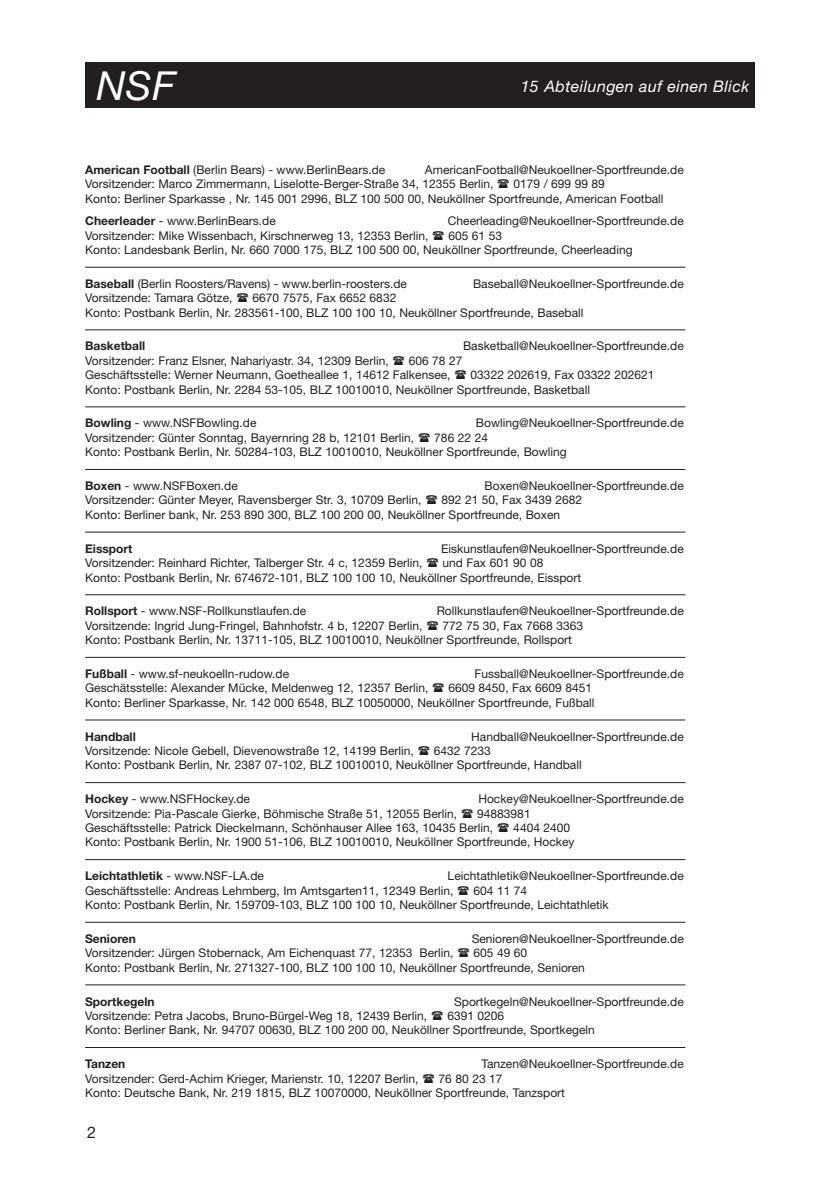
<style>
.page{position:relative;width:840px;height:1191px;background:#fff}
.page>*{position:absolute;margin:0;border:0;box-sizing:border-box;transform-origin:0 0}
.t1{font:italic 40px "Helvetica Neue";color:#fff}
.t2{font:italic 16px "Helvetica Neue";letter-spacing:.025em;color:#fff}
.t3{font:16px "Helvetica Neue";color:#231f20}
.t4{font:12px/14.4px "Helvetica Neue";color:#231f20}
.t5{font:700 12px "Helvetica Neue";color:#231f20}
.s1{font-weight:700}
.s2{font-weight:400}
</style>
<div class="page">
<div style="left:85px;top:62px;width:669px;height:46px;background:#231f20"></div>
<hr style="left:85px;top:267px;width:600px;height:1px;background:#231f20">
<hr style="left:85px;top:329px;width:600px;height:1px;background:#231f20">
<hr style="left:85px;top:406px;width:600px;height:1px;background:#231f20">
<hr style="left:85px;top:469px;width:600px;height:1px;background:#231f20">
<hr style="left:85px;top:531px;width:600px;height:1px;background:#231f20">
<hr style="left:85px;top:594px;width:600px;height:1px;background:#231f20">
<hr style="left:85px;top:657px;width:600px;height:1px;background:#231f20">
<hr style="left:85px;top:719px;width:600px;height:1px;background:#231f20">
<hr style="left:85px;top:782px;width:600px;height:1px;background:#231f20">
<hr style="left:85px;top:859px;width:600px;height:1px;background:#231f20">
<hr style="left:85px;top:921px;width:600px;height:1px;background:#231f20">
<hr style="left:85px;top:984px;width:600px;height:1px;background:#231f20">
<hr style="left:85px;top:1047px;width:600px;height:1px;background:#231f20">
<h1 class="t1" style="left:96px;top:62px;width:80px">NSF</h1>
<h2 class="t2" style="left:520px;top:77px;width:230px">15 Abteilungen auf einen Blick</h2>
<p class="t4" style="left:85px;top:162px;width:301px"><span class="s1">American Football</span> (Berlin Bears) - www.BerlinBears.de</p>
<p class="t4" style="left:85px;top:162px;width:600px;text-indent:339px">AmericanFootball@Neukoellner-Sportfreunde.de<br>Vorsitzender: Marco Zimmermann, Liselotte-Berger-Straße 34, 12355 Berlin,</p>
<p class="t4" style="left:85px;top:177px;width:579px;text-indent:428px">0179 / 699 99 89<br>Konto: Berliner Sparkasse , Nr. 145 001 2996, BLZ 100 500 00, Neuköllner Sportfreunde, American Football</p>
<p class="t4" style="left:85px;top:213px;width:192px"><span class="s1">Cheerleader</span> - www.BerlinBears.de</p>
<p class="t4" style="left:447px;top:213px;width:237px">Cheerleading@Neukoellner-Sportfreunde.de</p>
<p class="t4" style="left:85px;top:228px;width:344px">Vorsitzender: Mike Wissenbach, Kirschnerweg 13, 12353 Berlin,</p>
<p class="t4" style="left:85px;top:228px;width:548px;text-indent:363px">605 61 53<br>Konto: Landesbank Berlin, Nr. 660 7000 175, BLZ 100 500 00, Neuköllner Sportfreunde, Cheerleading</p>
<p class="t4" style="left:85px;top:276px;width:323px"><span class="s1">Baseball</span> (Berlin Roosters/Ravens) - www.berlin-roosters.de</p>
<p class="t4" style="left:473px;top:276px;width:212px">Baseball@Neukoellner-Sportfreunde.de</p>
<p class="t4" style="left:85px;top:290px;width:149px">Vorsitzende: Tamara Götze,</p>
<p class="t4" style="left:85px;top:290px;width:499px;text-indent:167px">6670 7575, Fax 6652 6832<br>Konto: Postbank Berlin, Nr. 283561-100, BLZ 100 100 10, Neuköllner Sportfreunde, Baseball</p>
<p class="t5" style="left:85px;top:339px;width:62px">Basketball</p>
<p class="t4" style="left:463px;top:339px;width:222px">Basketball@Neukoellner-Sportfreunde.de</p>
<p class="t4" style="left:85px;top:353px;width:305px">Vorsitzender: Franz Elsner, Nahariyastr. 34, 12309 Berlin,</p>
<p class="t4" style="left:85px;top:353px;width:378px;text-indent:323px">606 78 27<br>Geschäftsstelle: Werner Neumann, Goetheallee 1, 14612 Falkensee,</p>
<p class="t4" style="left:85px;top:367px;width:570px;text-indent:385px">03322 202619, Fax 03322 202621<br>Konto: Postbank Berlin, Nr. 2284 53-105, BLZ 10010010, Neuköllner Sportfreunde, Basketball</p>
<p class="t4" style="left:85px;top:416px;width:173px"><span class="s1">Bowling</span> - www.NSFBowling.de</p>
<p class="t4" style="left:475px;top:416px;width:209px">Bowling@Neukoellner-Sportfreunde.de</p>
<p class="t4" style="left:85px;top:430px;width:330px">Vorsitzender: Günter Sonntag, Bayernring 28 b, 12101 Berlin,</p>
<p class="t4" style="left:85px;top:430px;width:483px;text-indent:349px">786 22 24<br>Konto: Postbank Berlin, Nr. 50284-103, BLZ 10010010, Neuköllner Sportfreunde, Bowling</p>
<p class="t4" style="left:85px;top:478px;width:154px"><span class="s1">Boxen</span> - www.NSFBoxen.de</p>
<p class="t4" style="left:484px;top:478px;width:200px">Boxen@Neukoellner-Sportfreunde.de</p>
<p class="t4" style="left:85px;top:493px;width:338px">Vorsitzender: Günter Meyer, Ravensberger Str. 3, 10709 Berlin,</p>
<p class="t4" style="left:85px;top:493px;width:498px;text-indent:356px">892 21 50, Fax 3439 2682<br>Konto: Berliner bank, Nr. 253 890 300, BLZ 100 200 00, Neuköllner Sportfreunde, Boxen</p>
<p class="t5" style="left:85px;top:541px;width:49px">Eissport</p>
<p class="t4" style="left:441px;top:541px;width:244px">Eiskunstlaufen@Neukoellner-Sportfreunde.de</p>
<p class="t4" style="left:85px;top:555px;width:339px">Vorsitzender: Reinhard Richter, Talberger Str. 4 c, 12359 Berlin,</p>
<p class="t4" style="left:85px;top:555px;width:497px;text-indent:357px">und Fax 601 90 08<br>Konto: Postbank Berlin, Nr. 674672-101, BLZ 100 100 10, Neuköllner Sportfreunde, Eissport</p>
<p class="t4" style="left:85px;top:603px;width:222px"><span class="s1">Rollsport</span> - www.NSF-Rollkunstlaufen.de</p>
<p class="t4" style="left:436px;top:603px;width:248px">Rollkunstlaufen@Neukoellner-Sportfreunde.de</p>
<p class="t4" style="left:85px;top:618px;width:339px">Vorsitzende: Ingrid Jung-Fringel, Bahnhofstr. 4 b, 12207 Berlin,</p>
<p class="t4" style="left:85px;top:618px;width:499px;text-indent:357px">772 75 30, Fax 7668 3363<br>Konto: Postbank Berlin, Nr. 13711-105, BLZ 10010010, Neuköllner Sportfreunde, Rollsport</p>
<p class="t4" style="left:85px;top:666px;width:205px"><span class="s1">Fußball</span> - www.sf-neukoelln-rudow.de</p>
<p class="t4" style="left:474px;top:666px;width:210px">Fussball@Neukoellner-Sportfreunde.de</p>
<p class="t4" style="left:85px;top:680px;width:344px">Geschätsstelle: Alexander Mücke, Meldenweg 12, 12357 Berlin,</p>
<p class="t4" style="left:85px;top:680px;width:510px;text-align:right">6609 8450, Fax 6609 8451<br>Konto: Berliner Sparkasse, Nr. 142 000 6548, BLZ 10050000, Neuköllner Sportfreunde, Fußball</p>
<p class="t5" style="left:85px;top:729px;width:52px">Handball</p>
<p class="t4" style="left:471px;top:729px;width:214px">Handball@Neukoellner-Sportfreunde.de</p>
<p class="t4" style="left:85px;top:743px;width:330px">Vorsitzende: Nicole Gebell, Dievenowstraße 12, 14199 Berlin,</p>
<p class="t4" style="left:85px;top:743px;width:498px;text-indent:348px">6432 7233<br>Konto: Postbank Berlin, Nr. 2387 07-102, BLZ 10010010, Neuköllner Sportfreunde, Handball</p>
<p class="t4" style="left:85px;top:791px;width:166px"><span class="s1">Hockey</span> - www.NSFHockey.de</p>
<p class="t4" style="left:478px;top:791px;width:207px">Hockey@Neukoellner-Sportfreunde.de</p>
<p class="t4" style="left:85px;top:806px;width:373px">Vorsitzende: Pia-Pascale Gierke, Böhmische Straße 51, 12055 Berlin,</p>
<p class="t4" style="left:85px;top:806px;width:447px;text-indent:392px">94883981<br>Geschäftsstelle: Patrick Dieckelmann, Schönhauser Allee 163, 10435 Berlin,</p>
<p class="t4" style="left:85px;top:820px;width:490px;text-indent:428px">4404 2400<br>Konto: Postbank Berlin, Nr. 1900 51-106, BLZ 10010010, Neuköllner Sportfreunde, Hockey</p>
<p class="t5" style="left:85px;top:868px;width:180px">Leichtathletik <span class="s2">- www.NSF-LA.de</span></p>
<p class="t4" style="left:85px;top:868px;width:599px;text-indent:362px">Leichtathletik@Neukoellner-Sportfreunde.de<br>Geschäftsstelle: Andreas Lehmberg, Im Amtsgarten11, 12349 Berlin,</p>
<p class="t4" style="left:85px;top:883px;width:525px;text-indent:388px">604 11 74<br>Konto: Postbank Berlin, Nr. 159709-103, BLZ 100 100 10, Neuköllner Sportfreunde, Leichtathletik</p>
<p class="t5" style="left:85px;top:931px;width:52px">Senioren</p>
<p class="t4" style="left:471px;top:931px;width:213px">Senioren@Neukoellner-Sportfreunde.de</p>
<p class="t4" style="left:85px;top:945px;width:369px">Vorsitzender: Jürgen Stobernack, Am Eichenquast 77, 12353 Berlin,</p>
<p class="t4" style="left:85px;top:945px;width:501px;text-indent:388px">605 49 60<br>Konto: Postbank Berlin, Nr. 271327-100, BLZ 100 100 10, Neuköllner Sportfreunde, Senioren</p>
<p class="t5" style="left:85px;top:993px;width:71px">Sportkegeln</p>
<p class="t4" style="left:454px;top:993px;width:231px">Sportkegeln@Neukoellner-Sportfreunde.de</p>
<p class="t4" style="left:85px;top:1008px;width:343px">Vorsitzende: Petra Jacobs, Bruno-Bürgel-Weg 18, 12439 Berlin,</p>
<p class="t4" style="left:85px;top:1008px;width:511px;text-indent:362px">6391 0206<br>Konto: Berliner Bank, Nr. 94707 00630, BLZ 100 200 00, Neuköllner Sportfreunde, Sportkegeln</p>
<p class="t5" style="left:85px;top:1056px;width:42px">Tanzen</p>
<p class="t4" style="left:481px;top:1056px;width:204px">Tanzen@Neukoellner-Sportfreunde.de</p>
<p class="t4" style="left:85px;top:1070px;width:335px">Vorsitzender: Gerd-Achim Krieger, Marienstr. 10, 12207 Berlin,</p>
<p class="t4" style="left:85px;top:1070px;width:481px;text-indent:353px">76 80 23 17<br>Konto: Deutsche Bank, Nr. 219 1815, BLZ 10070000, Neuköllner Sportfreunde, Tanzsport</p>
<h2 class="t3" style="left:87px;top:1122px;width:10px">2</h2>
</div>
